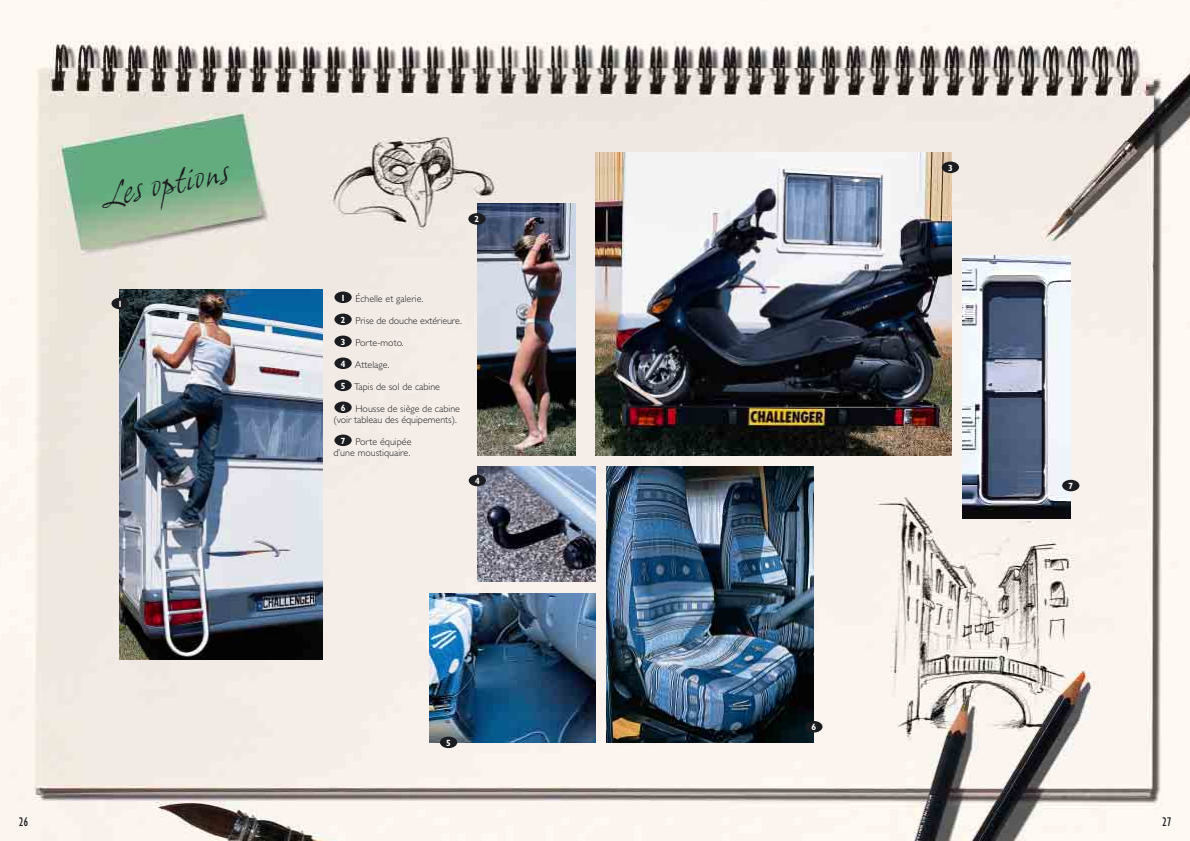
<style>
.page{position:relative;width:1190px;height:841px;background:#fff}
.page>*{position:absolute;margin:0;border:0;box-sizing:border-box;transform-origin:0 0}
.t1{font:italic 33px "Grimshaw Hand ITC";color:#1b1c20}
.t2{font:condensed 13px "Gill Sans";color:#1b1c20}
.t3{font:300 10px/11px "Gill Sans";color:#1b1c20}
.t4{font:700 condensed 9px "Gill Sans";color:#fff}
</style>
<div class="page">
<img style="left:0;top:0;width:1190px;height:841px">
<img style="left:120px;top:290px;width:202px;height:369px">
<div style="left:111px;top:298px;width:18px;height:11px;background:#1b1c20;border-radius:50%"></div>
<img style="left:477px;top:204px;width:99px;height:251px">
<div style="left:468px;top:213px;width:18px;height:12px;background:#1b1c20;border-radius:50%"></div>
<img style="left:606px;top:466px;width:208px;height:276px">
<div style="left:805px;top:721px;width:18px;height:12px;background:#1b1c20;border-radius:50%"></div>
<img style="left:596px;top:152px;width:355px;height:303px">
<div style="left:942px;top:162px;width:17px;height:11px;background:#1b1c20;border-radius:50%"></div>
<img style="left:963px;top:256px;width:108px;height:262px">
<div style="left:1062px;top:480px;width:17px;height:11px;background:#1b1c20;border-radius:50%"></div>
<div style="left:334px;top:435px;width:18px;height:11px;background:#1b1c20;border-radius:50%"></div>
<div style="left:334px;top:402px;width:18px;height:11px;background:#1b1c20;border-radius:50%"></div>
<div style="left:334px;top:380px;width:18px;height:11px;background:#1b1c20;border-radius:50%"></div>
<div style="left:334px;top:358px;width:18px;height:11px;background:#1b1c20;border-radius:50%"></div>
<div style="left:334px;top:336px;width:18px;height:11px;background:#1b1c20;border-radius:50%"></div>
<div style="left:334px;top:314px;width:18px;height:11px;background:#1b1c20;border-radius:50%"></div>
<div style="left:334px;top:292px;width:18px;height:11px;background:#1b1c20;border-radius:50%"></div>
<img style="left:477px;top:466px;width:118px;height:115px">
<div style="left:469px;top:475px;width:17px;height:11px;background:#1b1c20;border-radius:50%"></div>
<img style="left:430px;top:593px;width:165px;height:149px">
<div style="left:440px;top:737px;width:17px;height:11px;background:#1b1c20;border-radius:50%"></div>
<h1 class="t1" style="left:100px;top:179px;width:130px;rotate:-11deg">Les options</h1>
<p class="t4" style="left:118px;top:301px;width:6px">1</p>
<p class="t4" style="left:475px;top:216px;width:6px">2</p>
<p class="t3" style="left:355px;top:294px;width:70px">Échelle et galerie.</p>
<p class="t3" style="left:355px;top:316px;width:108px">Prise de douche extérieure.</p>
<p class="t3" style="left:355px;top:338px;width:50px">Porte-moto.</p>
<p class="t3" style="left:355px;top:360px;width:36px">Attelage.</p>
<p class="t3" style="left:354px;top:382px;width:88px">Tapis de sol de cabine</p>
<p class="t3" style="left:333px;top:404px;width:128px;text-indent:22px">Housse de siège de cabine (voir tableau des équipements).</p>
<p class="t3" style="left:333px;top:437px;width:80px;text-align:right">Porte équipée d’une moustiquaire.</p>
<p class="t4" style="left:341px;top:295px;width:6px">1</p>
<p class="t4" style="left:341px;top:317px;width:6px">2</p>
<p class="t4" style="left:341px;top:339px;width:6px">3</p>
<p class="t4" style="left:341px;top:361px;width:6px">4</p>
<p class="t4" style="left:341px;top:383px;width:6px">5</p>
<p class="t4" style="left:341px;top:405px;width:6px">6</p>
<p class="t4" style="left:341px;top:438px;width:6px">7</p>
<p class="t4" style="left:475px;top:478px;width:6px">4</p>
<p class="t4" style="left:446px;top:740px;width:6px">5</p>
<p class="t4" style="left:812px;top:724px;width:6px">6</p>
<p class="t4" style="left:948px;top:165px;width:6px">3</p>
<p class="t4" style="left:1068px;top:483px;width:6px">7</p>
<h2 class="t2" style="left:19px;top:817px;width:11px">26</h2>
<h2 class="t2" style="left:1162px;top:817px;width:11px">27</h2>
</div>
